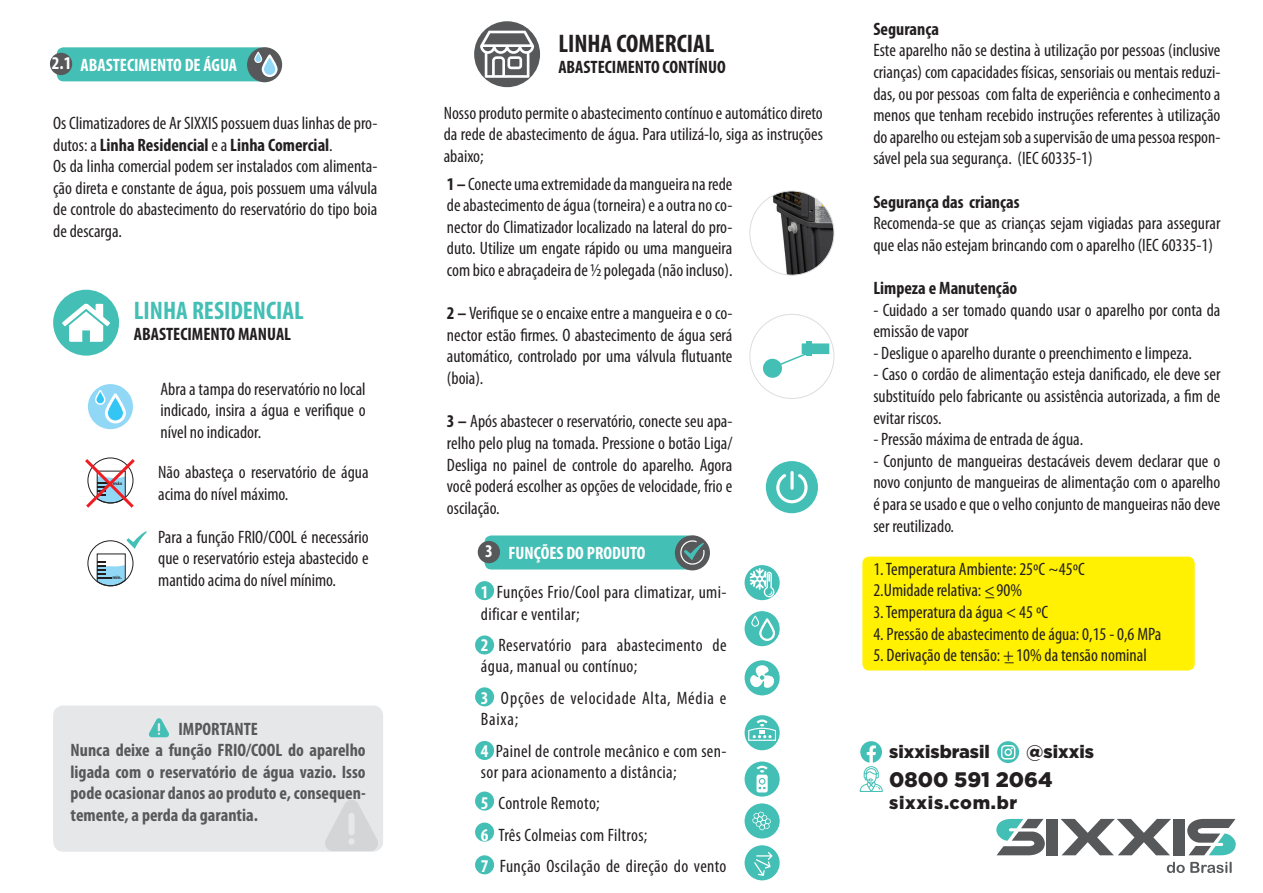
<style>
.page{position:relative;width:1263px;height:893px;background:#fff}
.page>*{position:absolute;margin:0;border:0;box-sizing:border-box;transform-origin:0 0}
.t1{font:700 condensed 25.5px "Myriad Pro";color:#43bfb5}
.t2{font:700 condensed 25.5px "Myriad Pro";color:#231f20}
.t3{font:900 21px "Gotham";color:#231f20}
.t4{font:condensed 18px/21.6px "Myriad Pro";color:#231f20;text-align:justify}
.t5{font:condensed 18px/21.6px "Myriad Pro";letter-spacing:.02em;color:#231f20}
.t6{font:700 condensed 18px/21.6px "Myriad Pro";color:#57585a;text-align:justify}
.t7{font:700 condensed 18px "Myriad Pro";color:#231f20}
.t8{font:700 condensed 18px "Myriad Pro";color:#fff}
.t9{font:condensed 18px/21.6px "Myriad Pro";letter-spacing:.04em;color:#231f20}
.t10{font:900 18px "Gotham";color:#231f20}
.t11{font:900 18px "Gotham";letter-spacing:.04em;color:#231f20}
.t12{font:700 4.5px "Gotham";color:#231f20}
.s1{font-weight:700}
.s2{font-weight:700;color:#fff}
</style>
<div class="page">
<div style="left:862px;top:557px;width:333px;height:113px;background:#fff101;border-radius:7px"></div>
<div style="left:53px;top:705px;width:330px;height:147px;background:#e6e7e9;border-radius:10px"></div>
<svg style="left:325px;top:800px;width:55px;height:51px"></svg>
<div style="left:474px;top:21px;width:66px;height:66px;background:#57585a;border-radius:50%"></div>
<div style="left:57px;top:47px;width:209px;height:34px;background:#43bfb5;border-radius:7px"></div>
<div style="left:485px;top:535px;width:209px;height:34px;background:#43bfb5;border-radius:7px"></div>
<div style="left:53px;top:290px;width:66px;height:66px;background:#43bfb5;border-radius:50%"></div>
<svg style="left:62px;top:304px;width:48px;height:38px"></svg>
<svg style="left:480px;top:31px;width:54px;height:47px"></svg>
<div style="left:247px;top:47px;width:35px;height:35px;background:#57585a;border-radius:50%"></div>
<div style="left:675px;top:535px;width:35px;height:35px;background:#57585a;border-radius:50%"></div>
<div style="left:50px;top:53px;width:22px;height:22px;background:#57585a;border-radius:50%"></div>
<div style="left:478px;top:541px;width:22px;height:22px;background:#57585a;border-radius:50%"></div>
<svg style="left:1187px;top:819px;width:49px;height:36px"></svg>
<svg style="left:996px;top:819px;width:49px;height:36px"></svg>
<div style="left:1047px;top:819px;width:11px;height:36px;background:#57585a"></div>
<div style="left:1174px;top:819px;width:11px;height:36px;background:#57585a"></div>
<svg style="left:1061px;top:819px;width:110px;height:36px"></svg>
<svg style="left:1167px;top:862px;width:64px;height:11px"></svg>
<svg style="left:148px;top:718px;width:21px;height:19px"></svg>
<div style="left:88px;top:384px;width:45px;height:45px;background:#91d8f7;border-radius:50%"></div>
<svg style="left:85px;top:457px;width:50px;height:51px"></svg>
<div style="left:766px;top:461px;width:52px;height:52px;background:#43bfb5;border-radius:50%"></div>
<svg style="left:776px;top:474px;width:31px;height:29px"></svg>
<svg style="left:790px;top:471px;width:4px;height:19px"></svg>
<div style="left:744px;top:611px;width:36px;height:35px;background:#43bfb5;border-radius:50%"></div>
<svg style="left:751px;top:616px;width:24px;height:25px"></svg>
<svg style="left:744px;top:565px;width:36px;height:35px"></svg>
<svg style="left:750px;top:568px;width:24px;height:29px"></svg>
<svg style="left:997px;top:741px;width:22px;height:22px"></svg>
<svg style="left:860px;top:741px;width:23px;height:51px"></svg>
<div style="left:744px;top:660px;width:36px;height:35px;background:#43bfb5;border-radius:50%"></div>
<svg style="left:749px;top:665px;width:26px;height:23px"></svg>
<div style="left:744px;top:803px;width:36px;height:35px;background:#43bfb5;border-radius:50%"></div>
<svg style="left:752px;top:812px;width:19px;height:18px"></svg>
<div style="left:744px;top:761px;width:36px;height:36px;background:#43bfb5;border-radius:50%"></div>
<svg style="left:756px;top:766px;width:12px;height:26px"></svg>
<div style="left:744px;top:715px;width:36px;height:35px;background:#43bfb5;border-radius:50%"></div>
<svg style="left:748px;top:719px;width:29px;height:22px"></svg>
<div style="left:744px;top:845px;width:36px;height:35px;background:#43bfb5;border-radius:50%"></div>
<svg style="left:754px;top:852px;width:18px;height:24px"></svg>
<div style="left:475px;top:581px;width:19px;height:19px;background:#43bfb5;border-radius:50%"></div>
<div style="left:475px;top:635px;width:19px;height:19px;background:#43bfb5;border-radius:50%"></div>
<div style="left:475px;top:687px;width:19px;height:19px;background:#43bfb5;border-radius:50%"></div>
<div style="left:475px;top:741px;width:19px;height:19px;background:#43bfb5;border-radius:50%"></div>
<div style="left:475px;top:791px;width:19px;height:20px;background:#43bfb5;border-radius:50%"></div>
<div style="left:475px;top:823px;width:19px;height:19px;background:#43bfb5;border-radius:50%"></div>
<div style="left:475px;top:855px;width:19px;height:19px;background:#43bfb5;border-radius:50%"></div>
<div style="left:802px;top:343px;width:27px;height:11px;background:#43bfb5"></div>
<svg style="left:763px;top:342px;width:51px;height:36px"></svg>
<svg style="left:254px;top:52px;width:24px;height:25px"></svg>
<svg style="left:679px;top:540px;width:26px;height:26px"></svg>
<svg style="left:96px;top:531px;width:51px;height:55px"></svg>
<img style="left:750px;top:191px;width:84px;height:84px;border-radius:42px">
<svg style="left:94px;top:390px;width:32px;height:33px"></svg>
<p class="t8" style="left:52px;top:52px;width:21px">2.1</p>
<p class="t8" style="left:81px;top:54px;width:158px">ABASTECIMENTO DE ÁGUA</p>
<p class="t4" style="left:53px;top:112px;width:326px">Os Climatizadores de Ar SIXXIS possuem duas linhas de pro&shy;dutos: a <span class="s1">Linha Residencial</span> e a <span class="s1">Linha Comercial</span>.</p>
<p class="t4" style="left:53px;top:155px;width:326px">Os da linha comercial podem ser instalados com alimenta&shy;ção direta e constante de água, pois possuem uma válvula de controle do abastecimento do reservatório do tipo boia de descarga.</p>
<p class="t1" style="left:134px;top:294px;width:171px">LINHA RESIDENCIAL</p>
<p class="t7" style="left:134px;top:323px;width:159px">ABASTECIMENTO MANUAL</p>
<p class="t12" style="left:113px;top:480px;width:11px">máx</p>
<p class="t12" style="left:112px;top:574px;width:11px">min.</p>
<p class="t4" style="left:161px;top:378px;width:207px">Abra a tampa do reservatório no local indicado, insira a água e verifique o nível no indicador.</p>
<p class="t4" style="left:158px;top:461px;width:212px">Não abasteça o reservatório de água acima do nível máximo.</p>
<p class="t4" style="left:158px;top:526px;width:212px">Para a função FRIO/COOL é necessário que o reservatório esteja abastecido e mantido acima do nível mínimo.</p>
<p class="t6" style="left:178px;top:717px;width:81px">IMPORTANTE</p>
<p class="t6" style="left:71px;top:739px;width:297px">Nunca deixe a função FRIO/COOL do aparelho ligada com o reservatório de água vazio. Isso pode ocasionar danos ao produto e, consequen&shy;temente, a perda da garantia.</p>
<p class="t2" style="left:558px;top:27px;width:158px">LINHA COMERCIAL</p>
<p class="t7" style="left:558px;top:56px;width:169px">ABASTECIMENTO CONTÍNUO</p>
<p class="t4" style="left:444px;top:102px;width:381px">Nosso produto permite o abastecimento contínuo e automático direto da rede de abastecimento de água. Para utilizá-lo, siga as instruções abaixo;</p>
<p class="t4" style="left:447px;top:173px;width:287px"><span class="s1">1 –</span> Conecte uma extremidade da mangueira na rede de abastecimento de água (torneira) e a outra no co&shy;nector do Climatizador localizado na lateral do pro&shy;duto. Utilize um engate rápido ou uma mangueira com bico e abraçadeira de ½ polegada (não incluso).</p>
<p class="t4" style="left:447px;top:302px;width:287px"><span class="s1">2 –</span> Verifique se o encaixe entre a mangueira e o co&shy;nector estão firmes. O abastecimento de água será automático, controlado por uma válvula flutuante (boia).</p>
<p class="t4" style="left:447px;top:410px;width:287px"><span class="s1">3 –</span> Após abastecer o reservatório, conecte seu apa&shy;relho pelo plug na tomada. Pressione o botão Liga/ Desliga no painel de controle do aparelho. Agora você poderá escolher as opções de velocidade, frio e oscilação.</p>
<p class="t8" style="left:485px;top:540px;width:9px">3</p>
<p class="t8" style="left:508px;top:542px;width:139px">FUNÇÕES DO PRODUTO</p>
<p class="t5" style="left:481px;top:581px;width:247px"><span class="s2">1</span> Funções Frio/Cool para climatizar, umi&shy;dificar e ventilar;</p>
<p class="t5" style="left:481px;top:634px;width:247px"><span class="s2">2</span> Reservatório para abastecimento de água, manual ou contínuo;</p>
<p class="t9" style="left:481px;top:687px;width:247px"><span class="s2">3</span> Opções de velocidade Alta, Média e<br>Baixa;</p>
<p class="t5" style="left:481px;top:739px;width:247px"><span class="s2">4</span> Painel de controle mecânico e com sen&shy;sor para acionamento a distância;</p>
<p class="t5" style="left:481px;top:792px;width:120px"><span class="s2">5</span> Controle Remoto;</p>
<p class="t5" style="left:481px;top:823px;width:168px"><span class="s2">6</span> Três Colmeias com Filtros;</p>
<p class="t5" style="left:481px;top:855px;width:247px"><span class="s2">7</span> Função Oscilação de direção do vento</p>
<p class="t7" style="left:873px;top:18px;width:67px">Segurança</p>
<p class="t4" style="left:873px;top:39px;width:349px">Este aparelho não se destina à utilização por pessoas (inclusive crianças) com capacidades físicas, sensoriais ou mentais reduzi&shy;das, ou por pessoas com falta de experiência e conhecimento a menos que tenham recebido instruções referentes à utilização do aparelho ou estejam sob a supervisão de uma pessoa respon&shy;sável pela sua segurança. (IEC 60335-1)</p>
<p class="t7" style="left:873px;top:190px;width:148px">Segurança das crianças</p>
<p class="t4" style="left:873px;top:212px;width:349px">Recomenda-se que as crianças sejam vigiadas para assegurar que elas não estejam brincando com o aparelho (IEC 60335-1)</p>
<p class="t7" style="left:873px;top:277px;width:145px">Limpeza e Manutenção</p>
<p class="t4" style="left:873px;top:299px;width:349px">- Cuidado a ser tomado quando usar o aparelho por conta da emissão de vapor</p>
<p class="t4" style="left:873px;top:342px;width:320px">- Desligue o aparelho durante o preenchimento e limpeza.</p>
<p class="t4" style="left:873px;top:363px;width:349px">- Caso o cordão de alimentação esteja danificado, ele deve ser substituído pelo fabricante ou assistência autorizada, a fim de evitar riscos.</p>
<p class="t4" style="left:873px;top:428px;width:211px">- Pressão máxima de entrada de água.</p>
<p class="t4" style="left:873px;top:450px;width:349px">- Conjunto de mangueiras destacáveis devem declarar que o novo conjunto de mangueiras de alimentação com o aparelho é para se usado e que o velho conjunto de mangueiras não deve ser reutilizado.</p>
<p class="t4" style="left:873px;top:558px;width:213px">1. Temperatura Ambiente: 25ºC ~45ºC</p>
<p class="t4" style="left:873px;top:579px;width:150px">2.Umidade relativa: &lt;_ 90%</p>
<p class="t4" style="left:873px;top:601px;width:176px">3. Temperatura da água &lt; 45 ºC</p>
<p class="t4" style="left:873px;top:623px;width:290px">4. Pressão de abastecimento de água: 0,15 - 0,6 MPa</p>
<p class="t4" style="left:873px;top:644px;width:275px">5. Derivação de tensão: +_ 10% da tensão nominal</p>
<p class="t10" style="left:889px;top:739px;width:102px">sixxisbrasil</p>
<p class="t10" style="left:1026px;top:739px;width:69px">@sixxis</p>
<p class="t3" style="left:889px;top:765px;width:165px">0800 591 2064</p>
<p class="t11" style="left:889px;top:791px;width:130px">sixxis.com.br</p>
</div>
